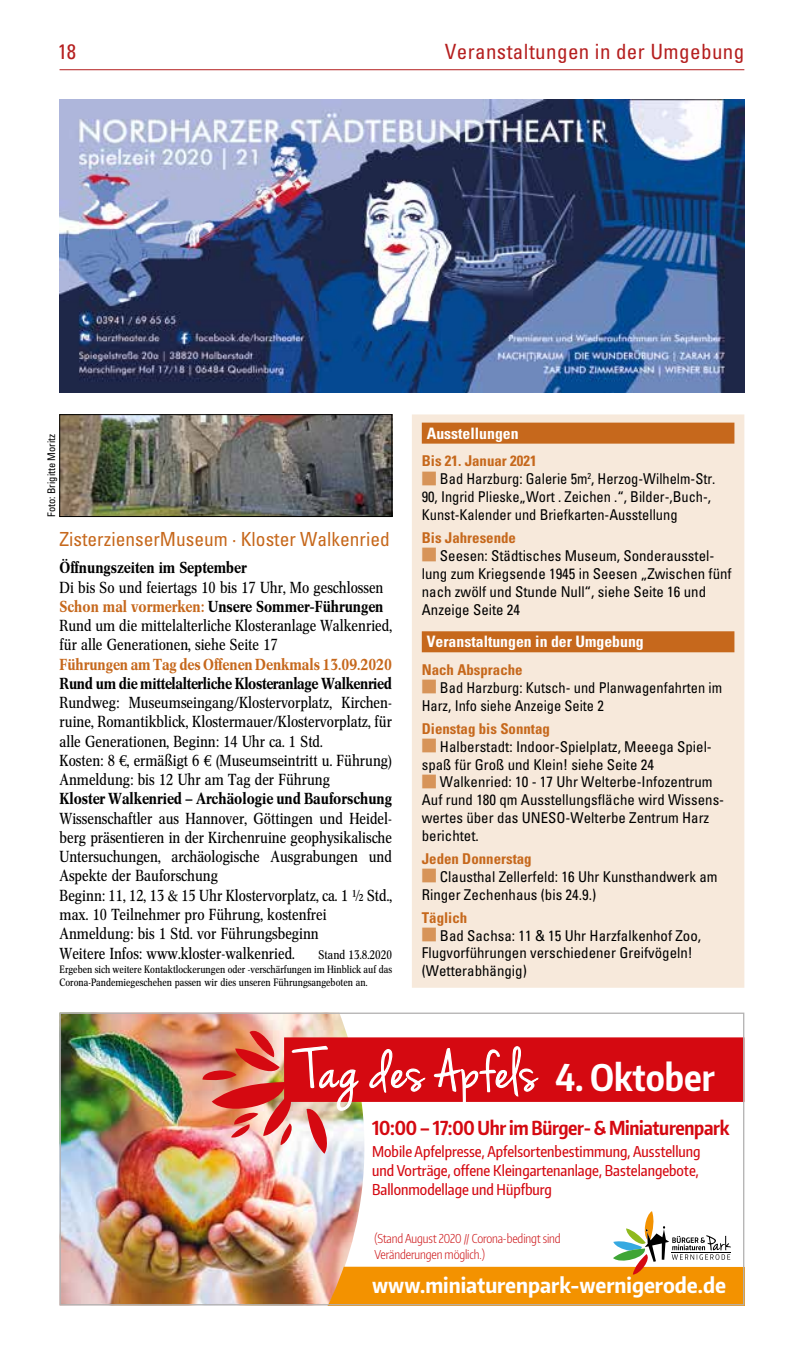
<style>
.page{position:relative;width:794px;height:1365px;background:#fff}
.page>*{position:absolute;margin:0;border:0;box-sizing:border-box;transform-origin:0 0}
.t1{font:58.62px "Jenna Sue Pro";letter-spacing:.03em;color:#fff}
.t2{font:700 21px "Encode Sans Condensed";color:#fff}
.t3{font:condensed 21px "Univers";letter-spacing:.02em;color:#b51f1f}
.t4{font:condensed 19.43px "Univers";color:#c6681c}
.t5{font:700 19.25px "Encode Sans Compressed";letter-spacing:-.015em;color:#d50911}
.t6{font:15.75px/19.2px "Concorde Nova";color:#000}
.t7{font:500 15.75px "Concorde Nova";color:#000}
.t8{font:500 15.75px "Concorde Nova";letter-spacing:-.02em;color:#000}
.t9{font:500 15.75px "Concorde Nova";color:#c6681c}
.t10{font:700 condensed 15.75px "Univers";color:#fff}
.t11{font:condensed 14.88px/17.8px "Univers";color:#000}
.t12{font:500 14.88px/19.2px "Encode Sans Compressed";color:#d50911}
.t13{font:700 condensed 14.88px "Univers";color:#c6681c}
.t14{font:300 12.25px/15.8px "Encode Sans Compressed";letter-spacing:-.01em;color:#cd171a}
.t15{font:12.25px "Concorde Nova";color:#000}
.t16{font:10.5px/12.2px "Concorde Nova";color:#000}
.t17{font:condensed 10.5px "Univers";color:#000}
.s1{font-weight:500;color:#c6681c}
.s2{font-weight:500}
.s3{font-family:"Euro Serif"}
.s4{color:#d79459}
.s5{font-family:"Encode Sans Compressed";font-weight:700;font-size:36.57px}
</style>
<div class="page">
<hr style="left:60px;top:69px;width:684px;height:1px;background:#b51f1f">
<div style="left:412px;top:414px;width:332px;height:573px;background:#f7e9db"></div>
<div style="left:422px;top:422px;width:312px;height:21px;background:#c6681c"></div>
<div style="left:422px;top:631px;width:312px;height:21px;background:#c6681c"></div>
<img style="left:62px;top:1014px;width:140px;height:289px">
<img style="left:202px;top:1014px;width:540px;height:289px">
<img style="left:60px;top:99px;width:684px;height:293px">
<img style="left:62px;top:416px;width:328px;height:98px">
<div style="left:60px;top:414px;width:332px;height:102px;border:1px solid #000"></div>
<h2 class="t3" style="left:58px;top:38px;width:20px">18</h2>
<h2 class="t3" style="left:445px;top:38px;width:301px">Veranstaltungen in der Umgebung</h2>
<p class="t17" style="left:45px;top:516px;width:84px;rotate:-90deg">Foto: Brigitte Moritz</p>
<h3 class="t4" style="left:60px;top:526px;width:332px">ZisterzienserMuseum · Kloster Walkenried</h3>
<p class="t7" style="left:60px;top:559px;width:189px">Öffnungszeiten im September</p>
<p class="t6" style="left:60px;top:577px;width:334px">Di bis So und feiertags 10 bis 17 Uhr, Mo geschlossen <span class="s1">Schon mal vormerken:</span> <span class="s2">Unsere Sommer-Führungen </span>Rund um die mittelalterliche Klosteranlage Walkenried, für alle Generationen, siehe Seite 17</p>
<p class="t9" style="left:60px;top:655px;width:334px">Führungen am Tag des Offenen Denkmals 13.09.2020</p>
<p class="t8" style="left:60px;top:674px;width:334px">Rund um die mittelalterliche Klosteranlage Walkenried</p>
<p class="t6" style="left:60px;top:693px;width:334px">Rundweg: Museumseingang/Klostervorplatz, Kirchen&shy;ruine, Romantikblick, Klostermauer/Klostervorplatz, für alle Generationen, Beginn: 14 Uhr ca. 1 Std.<br>Kosten: 8 <span class="s3">e</span>, ermäßigt 6 <span class="s3">e</span> (Museumseintritt u. Führung)<br>Anmeldung: bis 12 Uhr am Tag der Führung</p>
<p class="t7" style="left:60px;top:790px;width:334px">Kloster Walkenried – Archäologie und Bauforschung</p>
<p class="t6" style="left:60px;top:808px;width:334px">Wissenschaftler aus Hannover, Göttingen und Heidel&shy;berg präsentieren in der Kirchenruine geophysikalische Untersuchungen, archäologische Ausgrabungen und Aspekte der Bauforschung<br>Beginn: 11, 12, 13 &amp; 15 Uhr Klostervorplatz, ca. 1 ½ Std., max. 10 Teilnehmer pro Führung, kostenfrei Anmeldung: bis 1 Std. vor Führungsbeginn<br>Weitere Infos: www.kloster-walkenried.</p>
<p class="t15" style="left:318px;top:947px;width:75px">Stand 13.8.2020</p>
<p class="t16" style="left:60px;top:963px;width:334px">Ergeben sich weitere Kontaktlockerungen oder -verschärfungen im Hinblick auf das<br>Corona-Pandemiegeschehen passen wir dies unseren Führungsangeboten an.</p>
<p class="t10" style="left:427px;top:423px;width:93px">Ausstellungen</p>
<p class="t13" style="left:422px;top:452px;width:116px">Bis 21. Januar 2021</p>
<p class="t11" style="left:422px;top:470px;width:295px"><span class="s4">■</span> Bad Harzburg: Galerie 5m<sup>2</sup>, Herzog-Wilhelm-Str.<br>90, Ingrid Plieske„Wort . Zeichen .“, Bilder-,Buch-,<br>Kunst-Kalender und Briefkarten-Ausstellung</p>
<p class="t13" style="left:422px;top:528px;width:96px">Bis Jahresende</p>
<p class="t11" style="left:422px;top:546px;width:311px"><span class="s4">■</span> Seesen: Städtisches Museum, Sonderausstel&shy;lung zum Kriegsende 1945 in Seesen „Zwischen fünf nach zwölf und Stunde Null“, siehe Seite 16 und Anzeige Seite 24</p>
<p class="t10" style="left:427px;top:632px;width:218px">Veranstaltungen in der Umgebung</p>
<p class="t13" style="left:422px;top:660px;width:102px">Nach Absprache</p>
<p class="t11" style="left:422px;top:678px;width:302px"><span class="s4">■</span> Bad Harzburg: Kutsch- und Planwagenfahrten im<br>Harz, Info siehe Anzeige Seite 2</p>
<p class="t13" style="left:422px;top:719px;width:130px">Dienstag bis Sonntag</p>
<p class="t11" style="left:422px;top:737px;width:292px"><span class="s4">■</span> Halberstadt: Indoor-Spielplatz, Meeega Spiel&shy;spaß für Groß und Klein! siehe Seite 24</p>
<p class="t11" style="left:422px;top:773px;width:304px"><span class="s4">■</span> Walkenried: 10 - 17 Uhr Welterbe-Infozentrum Auf rund 180 qm Ausstellungsfläche wird Wissens&shy;wertes über das UNESO-Welterbe Zentrum Harz berichtet.</p>
<p class="t13" style="left:422px;top:849px;width:111px">Jeden Donnerstag</p>
<p class="t11" style="left:422px;top:867px;width:297px"><span class="s4">■</span> Clausthal Zellerfeld: 16 Uhr Kunsthandwerk am<br>Ringer Zechenhaus (bis 24.9.)</p>
<p class="t13" style="left:422px;top:908px;width:47px">Täglich</p>
<p class="t11" style="left:422px;top:926px;width:281px"><span class="s4">■</span> Bad Sachsa: 11 &amp; 15 Uhr Harzfalkenhof Zoo,<br>Flugvorführungen verschiedener Greifvögeln! (Wetterabhängig)</p>
<h1 class="t1" style="left:304px;top:1036px;width:412px">Tag des Apfels <span class="s5">4. Oktober</span></h1>
<p class="t5" style="left:372px;top:1114px;width:359px">10:00 – 17:00 Uhr im Bürger- &amp; Miniaturenpark</p>
<p class="t12" style="left:372px;top:1141px;width:330px">Mobile Apfelpresse, Apfelsortenbestimmung, Ausstellung und Vorträge, offene Kleingartenanlage, Bastelangebote,<br>Ballonmodellage und Hüpfburg</p>
<p class="t14" style="left:374px;top:1229px;width:188px">(Stand August 2020 // Corona-bedingt sind<br>Veränderungen möglich.)</p>
<h2 class="t2" style="left:372px;top:1271px;width:355px">www.miniaturenpark-wernigerode.de</h2>
</div>
